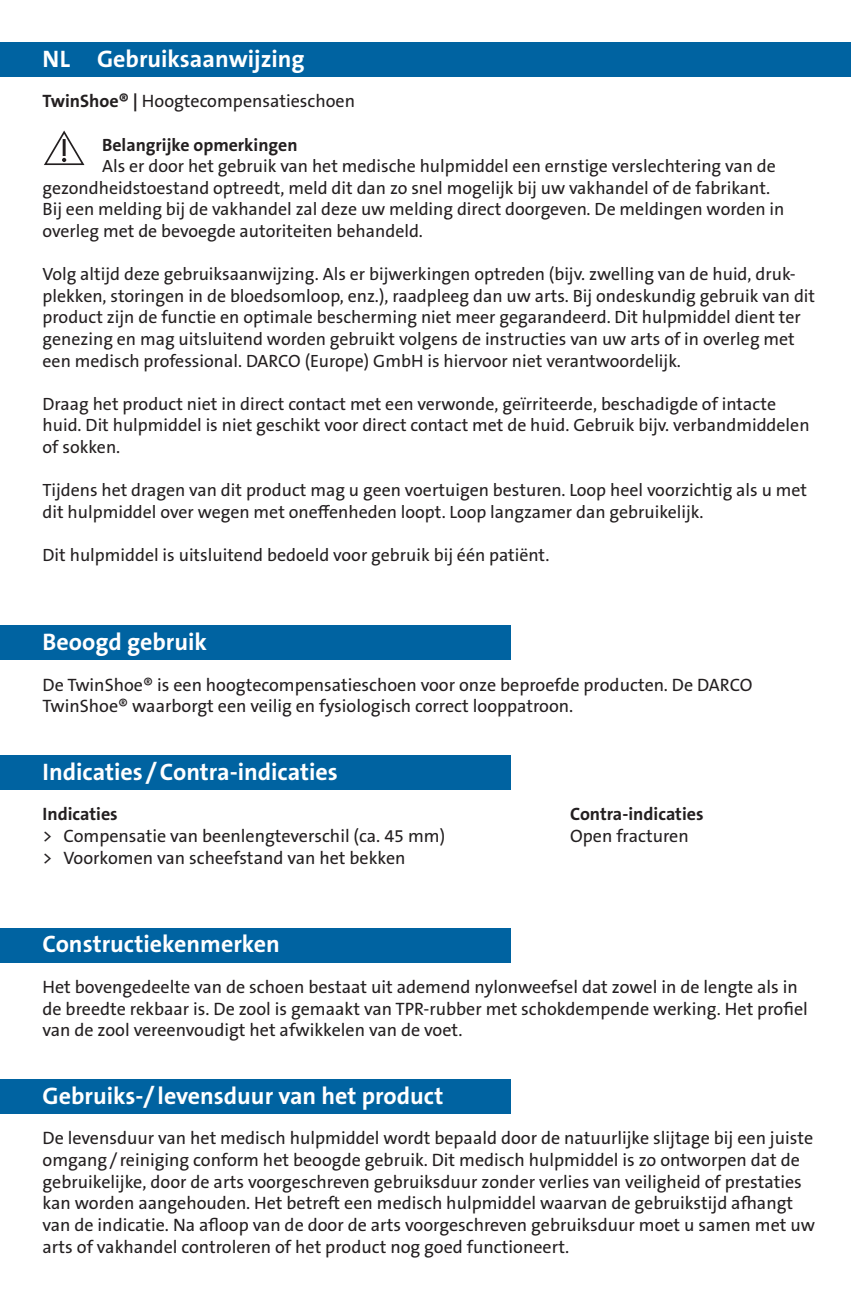
<style>
.page{position:relative;width:851px;height:1293px;background:#fff}
.page>*{position:absolute;margin:0;border:0;box-sizing:border-box;transform-origin:0 0}
.t1{font:700 24px "The Sans B Plus W7";color:#fff}
.t2{font:18px/21.6px "The Sans B Plus W5 Plain";color:#231f20}
.t3{font:700 18px "The Sans B Plus W7";color:#231f20}
.t4{font:17.7px/21.6px "The Sans B Plus W5 Plain";color:#231f20}
.t5{font:700 17.7px "The Sans B Plus W7";color:#231f20}
.s1{font-family:"The Sans B Plus W7";font-weight:700}
</style>
<div class="page">
<div style="left:0;top:43px;width:850px;height:34px;background:#0063a1"></div>
<div style="left:0;top:1079px;width:510px;height:34px;background:#0063a1"></div>
<div style="left:0;top:755px;width:510px;height:34px;background:#0063a1"></div>
<div style="left:0;top:928px;width:510px;height:34px;background:#0063a1"></div>
<div style="left:0;top:626px;width:510px;height:34px;background:#0063a1"></div>
<svg style="left:44px;top:131px;width:40px;height:34px"></svg>
<h1 class="t1" style="left:43px;top:43px;width:263px">NL Gebruiksaanwijzing</h1>
<p class="t2" style="left:43px;top:91px;width:314px"><span class="s1">TwinShoe® |</span> Hoogtecompensatieschoen</p>
<p class="t5" style="left:102px;top:133px;width:197px">Belangrijke opmerkingen</p>
<p class="t4" style="left:43px;top:155px;width:743px;text-indent:60px">Als er door het gebruik van het medische hulpmiddel een ernstige verslechtering van de gezondheidstoestand optreedt, meld dit dan zo snel mogelijk bij uw vakhandel of de fabrikant.<br>Bij een melding bij de vakhandel zal deze uw melding direct doorgeven. De meldingen worden in overleg met de bevoegde autoriteiten behandeld.</p>
<p class="t4" style="left:43px;top:263px;width:774px">Volg altijd deze gebruiksaanwijzing. Als er bijwerkingen optreden (bijv. zwelling van de huid, druk&shy;plekken, storingen in de bloedsomloop, enz.), raadpleeg dan uw arts. Bij ondeskundig gebruik van dit product zijn de functie en optimale bescherming niet meer gegarandeerd. Dit hulpmiddel dient ter genezing en mag uitsluitend worden gebruikt volgens de instructies van uw arts of in overleg met een medisch professional. DARCO (Europe) GmbH is hiervoor niet verantwoordelijk.</p>
<p class="t4" style="left:43px;top:393px;width:768px">Draag het product niet in direct contact met een verwonde, geïrriteerde, beschadigde of intacte huid. Dit hulpmiddel is niet geschikt voor direct contact met de huid. Gebruik bijv. verbandmiddelen of sokken.</p>
<p class="t4" style="left:43px;top:479px;width:766px">Tijdens het dragen van dit product mag u geen voertuigen besturen. Loop heel voorzichtig als u met dit hulpmiddel over wegen met oneffenheden loopt. Loop langzamer dan gebruikelijk.</p>
<p class="t4" style="left:43px;top:544px;width:508px">Dit hulpmiddel is uitsluitend bedoeld voor gebruik bij één patiënt.</p>
<h1 class="t1" style="left:43px;top:626px;width:166px">Beoogd gebruik</h1>
<p class="t2" style="left:43px;top:674px;width:711px">De TwinShoe® is een hoogtecompensatieschoen voor onze beproefde producten. De DARCO<br>TwinShoe® waarborgt een veilig en fysiologisch correct looppatroon.</p>
<h1 class="t1" style="left:43px;top:756px;width:297px">Indicaties /Contra-indicaties</h1>
<p class="t3" style="left:43px;top:802px;width:77px">Indicaties</p>
<p class="t2" style="left:43px;top:825px;width:404px">&gt; Compensatie van beenlengteverschil (ca. 45 mm) &gt; Voorkomen van scheefstand van het bekken</p>
<h1 class="t1" style="left:43px;top:929px;width:239px">Constructiekenmerken</h1>
<p class="t3" style="left:570px;top:802px;width:135px">Contra-indicaties</p>
<p class="t2" style="left:570px;top:825px;width:120px">Open fracturen</p>
<p class="t2" style="left:43px;top:976px;width:766px">Het bovengedeelte van de schoen bestaat uit ademend nylonweefsel dat zowel in de lengte als in de breedte rekbaar is. De zool is gemaakt van TPR-rubber met schokdempende werking. Het profiel van de zool vereenvoudigt het afwikkelen van de voet.</p>
<h1 class="t1" style="left:43px;top:1080px;width:402px">Gebruiks-/ levensduur van het product</h1>
<p class="t2" style="left:43px;top:1127px;width:773px">De levensduur van het medisch hulpmiddel wordt bepaald door de natuurlijke slijtage bij een juiste omgang/ reiniging conform het beoogde gebruik. Dit medisch hulpmiddel is zo ontworpen dat de gebruikelijke, door de arts voorgeschreven gebruiksduur zonder verlies van veiligheid of prestaties kan worden aangehouden. Het betreft een medisch hulpmiddel waarvan de gebruikstijd afhangt van de indicatie. Na afloop van de door de arts voorgeschreven gebruiksduur moet u samen met uw arts of vakhandel controleren of het product nog goed functioneert.</p>
</div>
